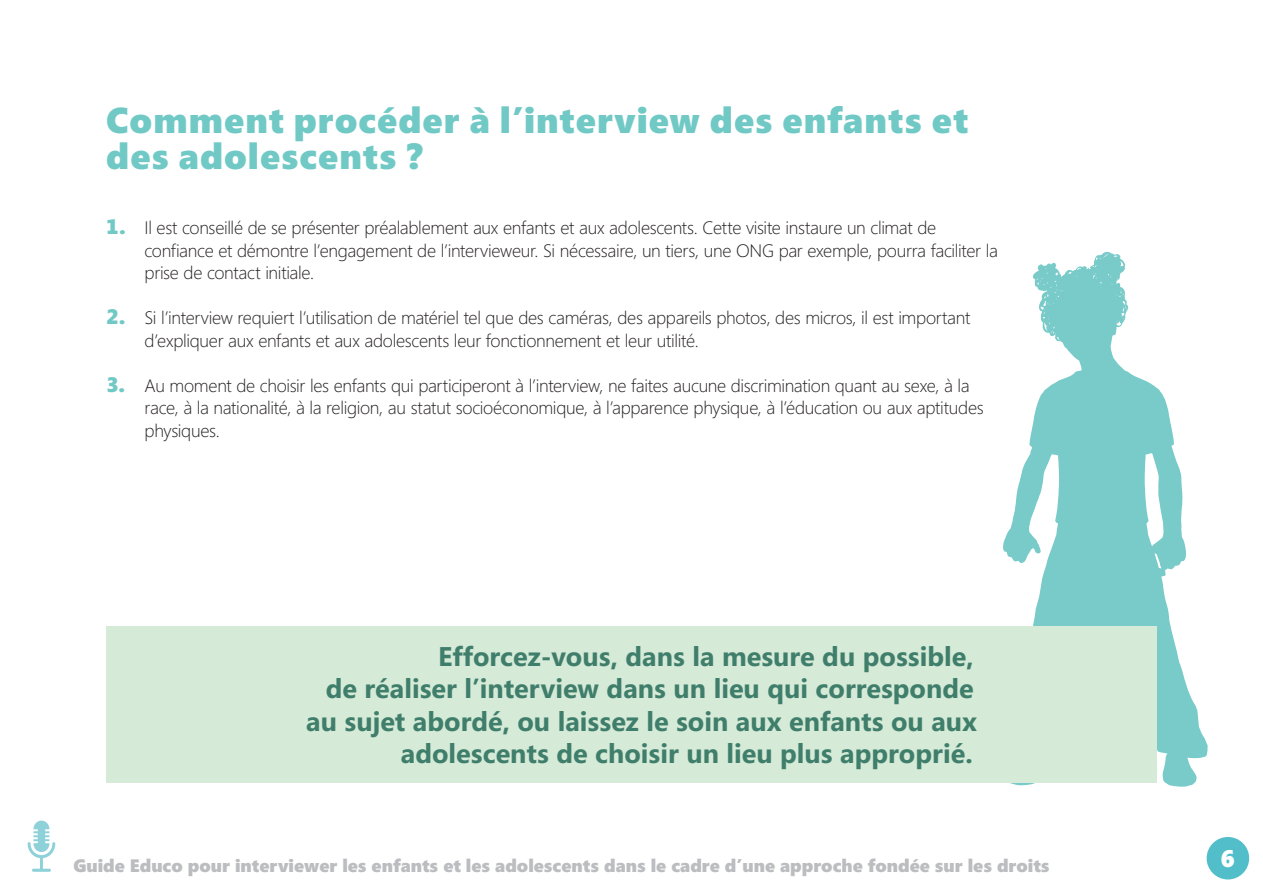
<style>
.page{position:relative;width:1263px;height:893px;background:#fff}
.page>*{position:absolute;margin:0;border:0;box-sizing:border-box;transform-origin:0 0}
.H1-Capitulo{font:900 36px/36px "Segoe";letter-spacing:.025em;color:#71c9c6}
.H3-entretitulo{font:700 27px/32.4px "Segoe";color:#407e6c;text-align:right}
.t1{font:900 24px "Segoe";color:#fff}
.t2{font:300 18px/22.5px "Segoe";letter-spacing:-.02em;color:#231f20}
.t3{font:900 18px "Segoe";color:#bcbdc0}
.s1{font-weight:900;font-size:21px;color:#71c9c6}
</style>
<div class="page">
<div style="left:1206px;top:837px;width:43px;height:42px;background:#52bec9;border-radius:50%"></div>
<svg style="left:28px;top:821px;width:27px;height:51px"></svg>
<svg style="left:995px;top:252px;width:213px;height:535px;fill:#78cbc9"></svg>
<div style="left:106px;top:626px;width:1051px;height:156px;background:#d5ead7"></div>
<p class="H1-Capitulo" style="left:106px;top:103px;width:863px">Comment procéder à l’interview des enfants et des adolescents ?</p>
<p class="t2" style="left:145px;top:217px;width:855px;text-indent:-38px"><span class="s1">1.</span> Il est conseillé de se présenter préalablement aux enfants et aux adolescents. Cette visite instaure un climat de confiance et démontre l’engagement de l’intervieweur. Si nécessaire, un tiers, une ONG par exemple, pourra faciliter la prise de contact initiale.</p>
<p class="t2" style="left:145px;top:307px;width:827px;text-indent:-38px"><span class="s1">2.</span> Si l’interview requiert l’utilisation de matériel tel que des caméras, des appareils photos, des micros, il est important d’expliquer aux enfants et aux adolescents leur fonctionnement et leur utilité.</p>
<p class="t2" style="left:145px;top:374px;width:841px;text-indent:-38px"><span class="s1">3.</span> Au moment de choisir les enfants qui participeront à l’interview, ne faites aucune discrimination quant au sexe, à la race, à la nationalité, à la religion, au statut socioéconomique, à l’apparence physique, à l’éducation ou aux aptitudes physiques.</p>
<p class="H3-entretitulo" style="left:306px;top:639px;width:672px">Efforcez-vous, dans la mesure du possible,<br>de réaliser l’interview dans un lieu qui corresponde au sujet abordé, ou laissez le soin aux enfants ou aux adolescents de choisir un lieu plus approprié.</p>
<p class="t3" style="left:73px;top:855px;width:978px">Guide Educo pour interviewer les enfants et les adolescents dans le cadre d’une approche fondée sur les droits</p>
<h3 class="t1" style="left:1220px;top:845px;width:16px">6</h3>
</div>
